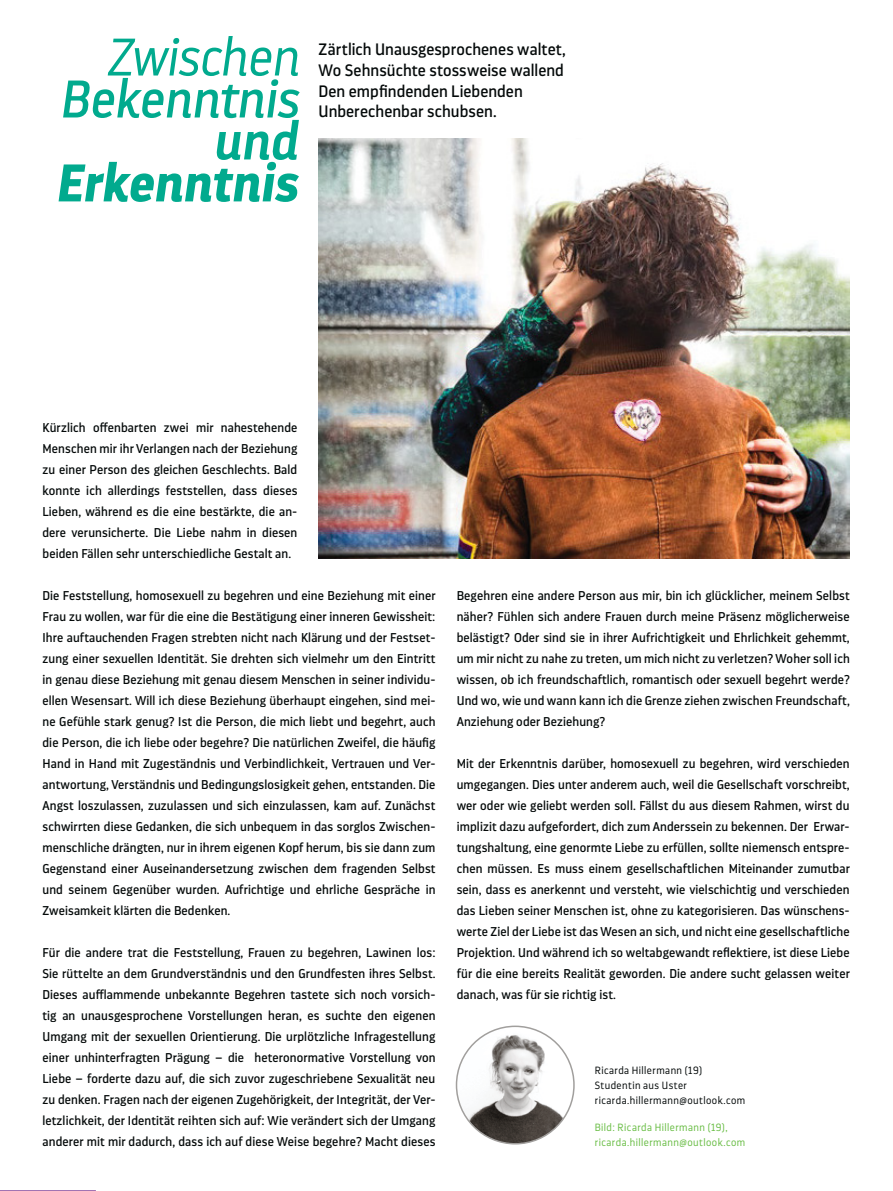
<style>
.page{position:relative;width:893px;height:1191px;background:#fff}
.page>*{position:absolute;margin:0;border:0;box-sizing:border-box;transform-origin:0 0}
.t1{font:italic 52.5px "Darwin Pro";letter-spacing:.005em;color:#01aa8e}
.t2{font:italic 700 52.5px "Darwin Pro";letter-spacing:.005em;color:#01aa8e}
.t3{font:italic 300 52.5px "Darwin Pro";letter-spacing:-.005em;color:#01aa8e}
.t4{font:italic 600 52.5px "Darwin Pro";color:#01aa8e}
.t5{font:16.5px/21px "Darwin Pro";color:#040909}
.t6{font:12.75px/21px "Darwin Pro";letter-spacing:.01em;color:#040909;text-align:justify}
.t7{font:300 10.5px/15px "Darwin Pro";letter-spacing:.04em;color:#040909}
.t8{font:300 10.5px/15px "Darwin Pro";letter-spacing:.04em;color:#69bd45}
</style>
<div class="page">
<img style="left:319px;top:138px;width:531px;height:420px">
<img style="left:458px;top:1027px;width:116px;height:117px">
<h1 class="t3" style="left:106px;top:36px;width:194px">Zwischen</h1>
<h1 class="t1" style="left:59px;top:64px;width:241px">Bekenntnis</h1>
<h1 class="t4" style="left:213px;top:111px;width:86px">und</h1>
<h1 class="t2" style="left:55px;top:153px;width:243px">Erkenntnis</h1>
<p class="t5" style="left:319px;top:39px;width:249px">Zärtlich Unausgesprochenes waltet,<br>Wo Sehnsüchte stossweise wallend<br>Den empfindenden Liebenden<br>Unberechenbar schubsen.</p>
<p class="t6" style="left:42px;top:418px;width:256px">Kürzlich offenbarten zwei mir nahestehende Menschen mir ihr Verlangen nach der Beziehung zu einer Person des gleichen Geschlechts. Bald konnte ich allerdings feststellen, dass dieses Lieben, während es die eine bestärkte, die an&shy;dere verunsicherte. Die Liebe nahm in diesen beiden Fällen sehr unterschiedliche Gestalt an.</p>
<p class="t6" style="left:42px;top:586px;width:395px">Die Feststellung, homosexuell zu begehren und eine Beziehung mit einer Frau zu wollen, war für die eine die Bestätigung einer inneren Gewissheit:<br>Ihre auftauchenden Fragen strebten nicht nach Klärung und der Festset&shy;zung einer sexuellen Identität. Sie drehten sich vielmehr um den Eintritt in genau diese Beziehung mit genau diesem Menschen in seiner individu&shy;ellen Wesensart. Will ich diese Beziehung überhaupt eingehen, sind mei&shy;ne Gefühle stark genug? Ist die Person, die mich liebt und begehrt, auch die Person, die ich liebe oder begehre? Die natürlichen Zweifel, die häufig Hand in Hand mit Zugeständnis und Verbindlichkeit, Vertrauen und Ver&shy;antwortung, Verständnis und Bedingungslosigkeit gehen, entstanden. Die Angst loszulassen, zuzulassen und sich einzulassen, kam auf. Zunächst schwirrten diese Gedanken, die sich unbequem in das sorglos Zwischen&shy;menschliche drängten, nur in ihrem eigenen Kopf herum, bis sie dann zum Gegenstand einer Auseinandersetzung zwischen dem fragenden Selbst und seinem Gegenüber wurden. Aufrichtige und ehrliche Gespräche in Zweisamkeit klärten die Bedenken.</p>
<p class="t6" style="left:42px;top:942px;width:395px">Für die andere trat die Feststellung, Frauen zu begehren, Lawinen los:<br>Sie rüttelte an dem Grundverständnis und den Grundfesten ihres Selbst.<br>Dieses aufflammende unbekannte Begehren tastete sich noch vorsich&shy;tig an unausgesprochene Vorstellungen heran, es suchte den eigenen Umgang mit der sexuellen Orientierung. Die urplötzliche Infragestellung einer unhinterfragten Prägung – die heteronormative Vorstellung von Liebe – forderte dazu auf, die sich zuvor zugeschriebene Sexualität neu zu denken. Fragen nach der eigenen Zugehörigkeit, der Integrität, der Ver&shy;letzlichkeit, der Identität reihten sich auf: Wie verändert sich der Umgang anderer mit mir dadurch, dass ich auf diese Weise begehre? Macht dieses</p>
<p class="t6" style="left:457px;top:586px;width:395px">Begehren eine andere Person aus mir, bin ich glücklicher, meinem Selbst näher? Fühlen sich andere Frauen durch meine Präsenz möglicherweise belästigt? Oder sind sie in ihrer Aufrichtigkeit und Ehrlichkeit gehemmt, um mir nicht zu nahe zu treten, um mich nicht zu verletzen? Woher soll ich wissen, ob ich freundschaftlich, romantisch oder sexuell begehrt werde?<br>Und wo, wie und wann kann ich die Grenze ziehen zwischen Freundschaft, Anziehung oder Beziehung?</p>
<p class="t6" style="left:457px;top:753px;width:395px">Mit der Erkenntnis darüber, homosexuell zu begehren, wird verschieden umgegangen. Dies unter anderem auch, weil die Gesellschaft vorschreibt, wer oder wie geliebt werden soll. Fällst du aus diesem Rahmen, wirst du implizit dazu aufgefordert, dich zum Anderssein zu bekennen. Der Erwar&shy;tungshaltung, eine genormte Liebe zu erfüllen, sollte niemensch entspre&shy;chen müssen. Es muss einem gesellschaftlichen Miteinander zumutbar sein, dass es anerkennt und versteht, wie vielschichtig und verschieden das Lieben seiner Menschen ist, ohne zu kategorisieren. Das wünschens&shy;werte Ziel der Liebe ist das Wesen an sich, und nicht eine gesellschaftliche Projektion. Und während ich so weltabgewandt reflektiere, ist diese Liebe für die eine bereits Realität geworden. Die andere sucht gelassen weiter danach, was für sie richtig ist.</p>
<p class="t7" style="left:595px;top:1063px;width:152px">Ricarda Hillermann (19)<br>Studentin aus Uster ricarda.hillermann@outlook.com</p>
<p class="t8" style="left:595px;top:1120px;width:152px">Bild: Ricarda Hillermann (19), ricarda.hillermann@outlook.com</p>
</div>
